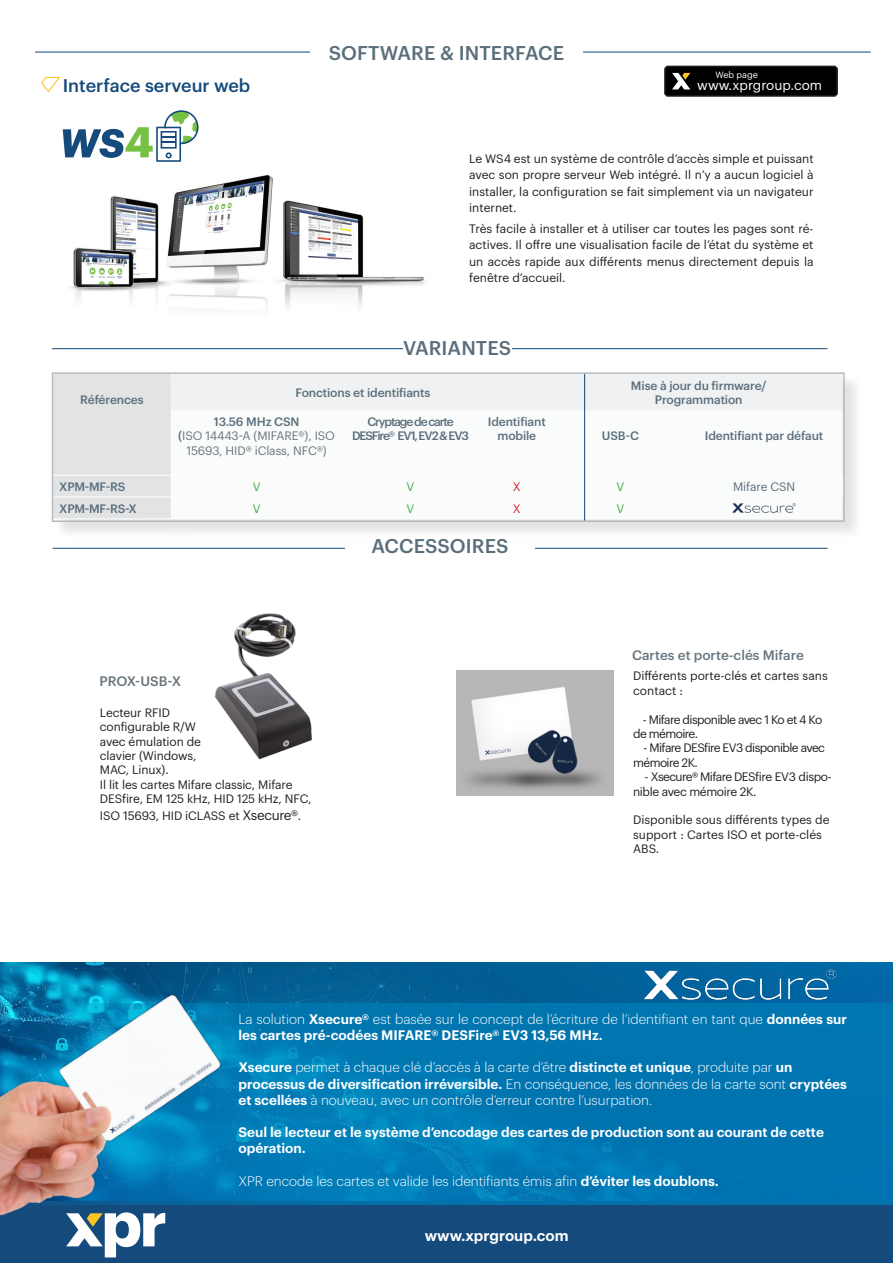
<style>
.page{position:relative;width:893px;height:1263px;background:#fff}
.page>*{position:absolute;margin:0;border:0;box-sizing:border-box;transform-origin:0 0}
.t1{font:500 19.5px "Graphik";letter-spacing:.005em;color:#5b6f7b}
.t2{font:500 18px "Graphik";color:#144a7c}
.t3{font:600 15px "Graphik";color:#fff}
.t4{font:300 13.5px/16.2px "Graphik";color:#fff}
.t5{font:600 13.5px "Graphik";color:#fff}
.t6{font:500 13.5px "Graphik";color:#69757d}
.t7{font:13.5px "Graphik";color:#fff}
.t8{font:12px/14.4px "Graphik";letter-spacing:-.01em;color:#231f20}
.t9{font:500 12px/14.4px "Graphik";letter-spacing:-.01em;color:#5b6f7b;text-align:center}
.t10{font:12px/14.4px "Graphik";letter-spacing:-.05em;color:#231f20}
.t11{font:12px/14.4px "Graphik";letter-spacing:-.03em;color:#231f20}
.t12{font:12px/14.4px "Graphik";letter-spacing:-.01em;color:#69757d;text-align:center}
.t13{font:500 12px "Graphik";letter-spacing:-.09em;color:#5b6f7b}
.t14{font:12px "Graphik";letter-spacing:-.01em;color:#5b6f7b}
.t15{font:12px "Graphik";color:#40ae49}
.t16{font:12px "Graphik";color:#d1232a}
.t17{font:9px "Graphik";color:#fff}
.s1{font-weight:500;color:#5b6f7b}
.s2{font-size:13.5px}
.s3{font-weight:600}
</style>
<div class="page">
<img style="left:430px;top:962px;width:463px;height:41px">
<img style="left:70px;top:175px;width:357px;height:133px">
<div style="left:0;top:1202px;width:893px;height:61px;background:#144a7c"></div>
<hr style="left:53px;top:548px;width:774px;height:1px;background:#144a7c">
<div style="left:345px;top:537px;width:190px;height:21px;background:#fff"></div>
<hr style="left:35px;top:52px;width:836px;height:1px;background:#0d487a">
<div style="left:310px;top:44px;width:272px;height:21px;background:#fff"></div>
<svg style="left:664px;top:65px;width:174px;height:32px;background:#131212"></svg>
<svg style="left:41px;top:76px;width:20px;height:17px"></svg>
<svg style="left:63px;top:110px;width:136px;height:52px"></svg>
<div style="left:0;top:1003px;width:893px;height:202px;background:#007bb5"></div>
<img style="left:0;top:962px;width:430px;height:296px">
<img style="left:638px;top:969px;width:204px;height:34px">
<div style="left:54px;top:375px;width:809px;height:165px;background:#231f20;opacity:.13"></div>
<svg style="left:51px;top:372px;width:794px;height:151px"></svg>
<hr style="left:584px;top:374px;width:1px;height:146px;background:#0d487a">
<hr style="left:52px;top:348px;width:775px;height:1px;background:#0d487a">
<div style="left:403px;top:339px;width:108px;height:19px;background:#fff"></div>
<img style="left:456px;top:671px;width:157px;height:125px">
<img style="left:214px;top:613px;width:98px;height:147px">
<p class="t2" style="left:63px;top:72px;width:189px">Interface serveur web</p>
<p class="t9" style="left:80px;top:391px;width:65px">Références</p>
<p class="t1" style="left:329px;top:38px;width:237px">SOFTWARE &amp; INTERFACE</p>
<p class="t17" style="left:715px;top:68px;width:44px">Web page</p>
<p class="t7" style="left:697px;top:75px;width:126px">www.xprgroup.com</p>
<p class="t8" style="left:469px;top:149px;width:346px;line-height:16.5px;text-align:justify">Le WS4 est un système de contrôle d’accès simple et puissant avec son propre serveur Web intégré. Il n’y a aucun logiciel à installer, la configuration se fait simplement via un navigateur internet.</p>
<p class="t8" style="left:469px;top:219px;width:346px;line-height:16.5px;text-align:justify">Très facile à installer et à utiliser car toutes les pages sont ré&shy;actives. Il offre une visualisation facile de l’état du système et un accès rapide aux différents menus directement depuis la fenêtre d’accueil.</p>
<p class="t1" style="left:403px;top:333px;width:110px">VARIANTES</p>
<p class="t9" style="left:295px;top:384px;width:136px">Fonctions et identifiants</p>
<p class="t9" style="left:631px;top:377px;width:137px">Mise à jour du firmware/</p>
<p class="t9" style="left:655px;top:391px;width:89px">Programmation</p>
<p class="t9" style="left:214px;top:413px;width:87px">13.56 MHz CSN</p>
<p class="t12" style="left:178px;top:428px;width:158px"><span class="s1">(</span>ISO 14443-A (MIFARE®), ISO<br>15693, HID® iClass, NFC®)</p>
<p class="t13" style="left:367px;top:412px;width:88px">Cryptage de carte</p>
<p class="t13" style="left:352px;top:427px;width:119px">DESFire® EV1, EV2 &amp; EV3</p>
<p class="t9" style="left:488px;top:413px;width:59px">Identifiant mobile</p>
<p class="t9" style="left:602px;top:428px;width:39px">USB-C</p>
<p class="t9" style="left:705px;top:428px;width:120px">Identifiant par défaut</p>
<p class="t9" style="left:59px;top:478px;width:68px">XPM-MF-RS</p>
<p class="t15" style="left:253px;top:478px;width:9px">V</p>
<p class="t15" style="left:407px;top:478px;width:9px">V</p>
<p class="t16" style="left:513px;top:478px;width:9px">X</p>
<p class="t15" style="left:616px;top:478px;width:9px">V</p>
<p class="t14" style="left:733px;top:478px;width:64px">Mifare CSN</p>
<p class="t9" style="left:59px;top:500px;width:79px">XPM-MF-RS-X</p>
<p class="t15" style="left:253px;top:499px;width:9px">V</p>
<p class="t15" style="left:407px;top:499px;width:9px">V</p>
<p class="t16" style="left:513px;top:499px;width:9px">X</p>
<p class="t15" style="left:616px;top:499px;width:9px">V</p>
<p class="t6" style="left:100px;top:671px;width:83px">PROX-USB-X</p>
<p class="t8" style="left:100px;top:704px;width:103px">Lecteur RFID configurable R/W avec émulation de clavier (Windows,</p>
<p class="t8" style="left:100px;top:762px;width:70px">MAC, Linux).</p>
<p class="t8" style="left:100px;top:776px;width:213px">Il lit les cartes Mifare classic, Mifare<br>DESfire, EM 125 kHz, HID 125 kHz, NFC,</p>
<p class="t8" style="left:100px;top:807px;width:203px">ISO 15693, HID iCLASS et <span class="s2">Xsecure®</span>.</p>
<p class="t1" style="left:372px;top:531px;width:138px">ACCESSOIRES</p>
<p class="t6" style="left:632px;top:645px;width:173px">Cartes et porte-clés Mifare</p>
<p class="t8" style="left:633px;top:668px;width:196px">Différents porte-clés et cartes sans contact :</p>
<p class="t10" style="left:633px;top:711px;width:191px;text-indent:10px">- Mifare disponible avec 1 Ko et 4 Ko de mémoire.</p>
<p class="t10" style="left:633px;top:740px;width:193px;text-indent:10px">- Mifare DESfire EV3 disponible avec mémoire 2K.</p>
<p class="t11" style="left:633px;top:769px;width:200px;text-indent:11px">- Xsecure® Mifare DESfire EV3 dispo&shy;nible avec mémoire 2K.</p>
<p class="t8" style="left:633px;top:812px;width:198px">Disponible sous différents types de support : Cartes ISO et porte-clés<br>ABS.</p>
<p class="t4" style="left:238px;top:1010px;width:610px">La solution <span class="s3">Xsecure®</span> est basée sur le concept de l’écriture de l’identifiant en tant que <span class="s3">données sur les cartes pré-codées MIFARE® DESFire® EV3 13,56 MHz.</span></p>
<p class="t4" style="left:238px;top:1058px;width:555px"><span class="s3">Xsecure</span> permet à chaque clé d’accès à la carte d’être <span class="s3">distincte et unique</span>, produite par <span class="s3">un</span></p>
<p class="t4" style="left:238px;top:1074px;width:610px"><span class="s3">processus de diversification irréversible.</span> En conséquence, les données de la carte sont <span class="s3">cryptées et scellées</span> à nouveau, avec un contrôle d’erreur contre l’usurpation.</p>
<p class="t5" style="left:238px;top:1122px;width:587px">Seul le lecteur et le système d’encodage des cartes de production sont au courant de cette</p>
<p class="t5" style="left:238px;top:1138px;width:69px">opération.</p>
<p class="t4" style="left:238px;top:1172px;width:482px">XPR encode les cartes et valide les identifiants émis afin <span class="s3">d’éviter les doublons.</span></p>
<p class="t3" style="left:425px;top:1224px;width:145px">www.xprgroup.com</p>
</div>
